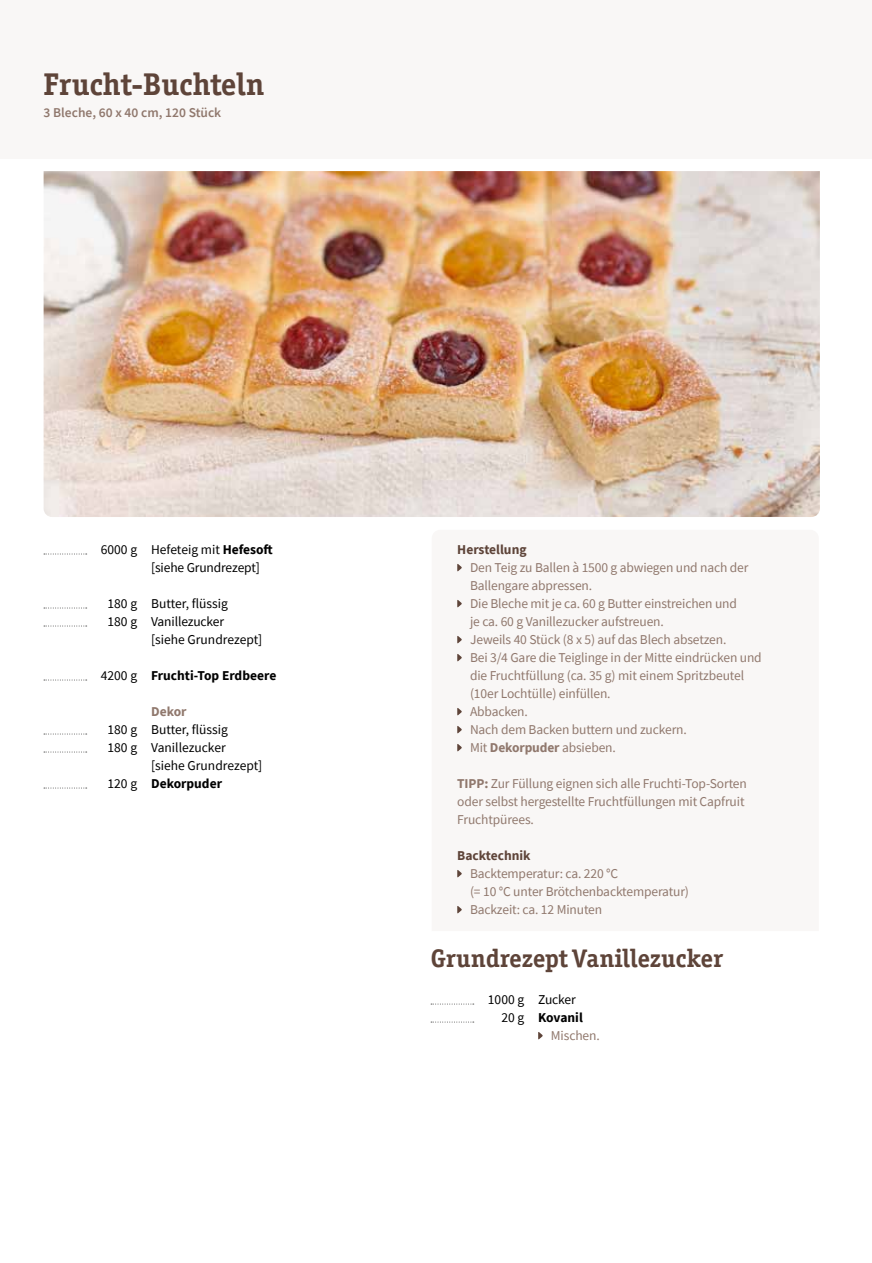
<style>
.page{position:relative;width:872px;height:1263px;background:#fff}
.page>*{position:absolute;margin:0;border:0;box-sizing:border-box;transform-origin:0 0}
.t1{font:700 31.5px "Officina Serif ITC Pro";color:#5e4439}
.t2{font:700 25.5px "Officina Serif ITC Pro";color:#5e4439}
.t3{font:13.5px/18px "Source Sans Pro";letter-spacing:-.01em;color:#90786d}
.t4{font:13.5px/18px "Source Sans Pro";color:#000}
.t5{font:700 13.5px "Source Sans Pro";color:#000}
.t6{font:600 13.5px "Source Sans Pro";color:#90786d}
.t7{font:700 13.5px "Source Sans Pro";color:#5e4439}
.t8{font:700 13.5px "Source Sans Pro";color:#90786d}
.s1{font-weight:700}
</style>
<div class="page">
<div style="left:0;top:0;width:872px;height:158px;background:#f9f7f6"></div>
<img style="left:44px;top:171px;width:776px;height:346px">
<svg style="left:44px;top:554px;width:43px;height:1px"></svg>
<svg style="left:44px;top:608px;width:43px;height:1px"></svg>
<svg style="left:44px;top:626px;width:43px;height:1px"></svg>
<svg style="left:44px;top:680px;width:43px;height:1px"></svg>
<svg style="left:44px;top:734px;width:43px;height:1px"></svg>
<svg style="left:44px;top:752px;width:43px;height:1px"></svg>
<svg style="left:44px;top:788px;width:43px;height:1px"></svg>
<svg style="left:457px;top:563px;width:5px;height:9px"></svg>
<svg style="left:457px;top:599px;width:5px;height:9px"></svg>
<svg style="left:457px;top:635px;width:5px;height:9px"></svg>
<svg style="left:457px;top:653px;width:5px;height:9px"></svg>
<svg style="left:457px;top:707px;width:5px;height:9px"></svg>
<svg style="left:457px;top:725px;width:5px;height:9px"></svg>
<svg style="left:457px;top:743px;width:5px;height:9px"></svg>
<svg style="left:457px;top:869px;width:5px;height:9px"></svg>
<svg style="left:457px;top:905px;width:5px;height:9px"></svg>
<svg style="left:538px;top:1032px;width:5px;height:8px"></svg>
<svg style="left:431px;top:1004px;width:43px;height:1px"></svg>
<svg style="left:431px;top:1022px;width:43px;height:1px"></svg>
<h1 class="t1" style="left:44px;top:65px;width:222px">Frucht-Buchteln</h1>
<p class="t6" style="left:44px;top:104px;width:179px">3 Bleche, 60 x 40 cm, 120 Stück</p>
<p class="t4" style="left:101px;top:541px;width:38px">6000 g</p>
<p class="t4" style="left:107px;top:595px;width:31px">180 g<br>180 g</p>
<p class="t4" style="left:101px;top:667px;width:38px">4200 g</p>
<p class="t4" style="left:107px;top:721px;width:31px">180 g<br>180 g</p>
<p class="t4" style="left:107px;top:775px;width:31px">120 g</p>
<p class="t4" style="left:151px;top:541px;width:123px">Hefeteig mit <span class="s1">Hefesoft </span>[siehe Grundrezept]</p>
<p class="t4" style="left:151px;top:595px;width:113px">Butter, flüssig<br>Vanillezucker<br>[siehe Grundrezept]</p>
<p class="t5" style="left:151px;top:667px;width:127px">Fruchti-Top Erdbeere</p>
<p class="t8" style="left:151px;top:703px;width:37px">Dekor</p>
<p class="t4" style="left:151px;top:721px;width:113px">Butter, flüssig<br>Vanillezucker [siehe Grundrezept]</p>
<p class="t5" style="left:151px;top:775px;width:72px">Dekorpuder</p>
<p class="t7" style="left:457px;top:541px;width:71px">Herstellung</p>
<p class="t3" style="left:470px;top:559px;width:293px">Den Teig zu Ballen à 1500 g abwiegen und nach der Ballengare abpressen.<br>Die Bleche mit je ca. 60 g Butter einstreichen und<br>je ca. 60 g Vanillezucker aufstreuen.<br>Jeweils 40 Stück (8 x 5) auf das Blech absetzen.<br>Bei 3/4 Gare die Teiglinge in der Mitte eindrücken und die Fruchtfüllung (ca. 35 g) mit einem Spritzbeutel (10er Lochtülle) einfüllen.<br>Abbacken.<br>Nach dem Backen buttern und zuckern.<br>Mit <span class="s1">Dekorpuder</span> absieben.</p>
<p class="t3" style="left:457px;top:775px;width:291px"><span class="s1">TIPP:</span> Zur Füllung eignen sich alle Fruchti-Top-Sorten oder selbst hergestellte Fruchtfüllungen mit Capfruit<br>Fruchtpürees.</p>
<p class="t7" style="left:457px;top:847px;width:75px">Backtechnik</p>
<p class="t3" style="left:470px;top:865px;width:220px">Backtemperatur: ca. 220 °C<br>(= 10 °C unter Brötchenbacktemperatur)<br>Backzeit: ca. 12 Minuten</p>
<h2 class="t2" style="left:431px;top:943px;width:294px">Grundrezept Vanillezucker</h2>
<p class="t4" style="left:538px;top:991px;width:39px">Zucker</p>
<p class="t5" style="left:538px;top:1009px;width:46px">Kovanil</p>
<p class="t3" style="left:551px;top:1027px;width:50px">Mischen.</p>
<p class="t4" style="left:488px;top:991px;width:38px;text-align:right">1000 g<br>20 g</p>
</div>
